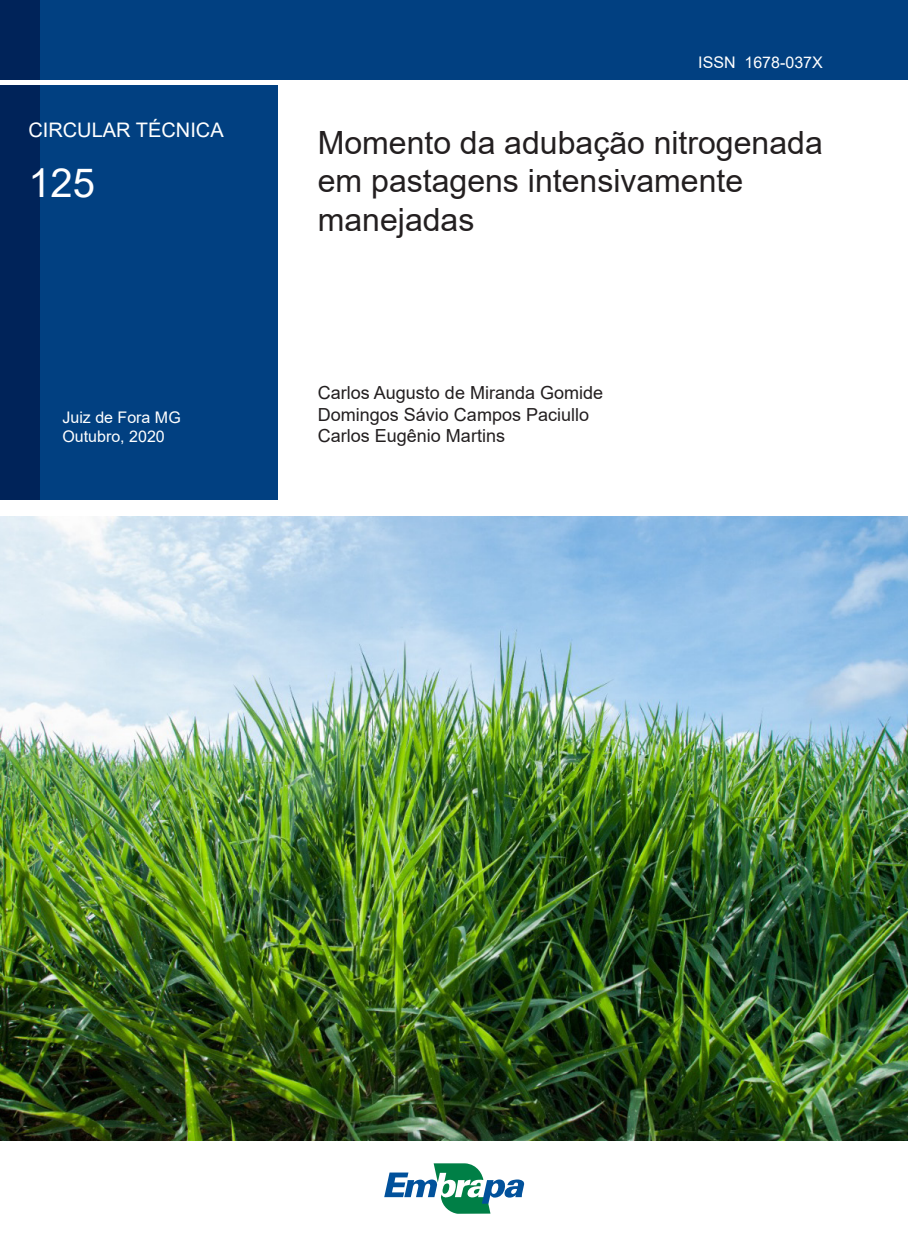
<style>
.page{position:relative;width:908px;height:1248px;background:#fff}
.page>*{position:absolute;margin:0;border:0;box-sizing:border-box;transform-origin:0 0}
.NUMERO_PUBLICACAO{font:40px "Arial";color:#fff}
.SUBTITULO_CAPA{font:32px/38.4px "Arial";color:#231f20}
.CIRCULAR_TECNICA{font:20px "Arial";color:#fff}
.AUTOR_CAPA{font:18px "Arial";color:#231f20}
.NUMERO_ISSN{font:16px "Arial";color:#fff}
.CIDADE_-_MES_-_ESTAD{font:16px "Arial";color:#fff}
</style>
<div class="page">
<div style="left:0;top:0;width:907px;height:79px;background:#014081"></div>
<svg style="left:384px;top:1163px;width:140px;height:50px"></svg>
<img style="left:0;top:516px;width:907px;height:624px">
<div style="left:0;top:85px;width:277px;height:414px;background:#014081"></div>
<div style="left:0;top:85px;width:40px;height:414px;background:#002359"></div>
<div style="left:0;top:0;width:40px;height:79px;background:#002359"></div>
<p class="CIRCULAR_TECNICA" style="left:28px;top:117px;width:197px">CIRCULAR TÉCNICA</p>
<p class="NUMERO_PUBLICACAO" style="left:28px;top:155px;width:68px">125</p>
<p class="CIDADE_-_MES_-_ESTAD" style="left:62px;top:406px;width:120px">Juiz de Fora MG</p>
<p class="NUMERO_ISSN" style="left:62px;top:426px;width:104px">Outubro, 2020</p>
<p class="NUMERO_ISSN" style="left:698px;top:51px;width:126px">ISSN 1678-037X</p>
<p class="SUBTITULO_CAPA" style="left:317px;top:123px;width:506px">Momento da adubação nitrogenada em pastagens intensivamente manejadas</p>
<p class="AUTOR_CAPA" style="left:317px;top:380px;width:287px">Carlos Augusto de Miranda Gomide</p>
<p class="AUTOR_CAPA" style="left:317px;top:402px;width:273px">Domingos Sávio Campos Paciullo</p>
<p class="AUTOR_CAPA" style="left:317px;top:423px;width:189px">Carlos Eugênio Martins</p>
</div>
